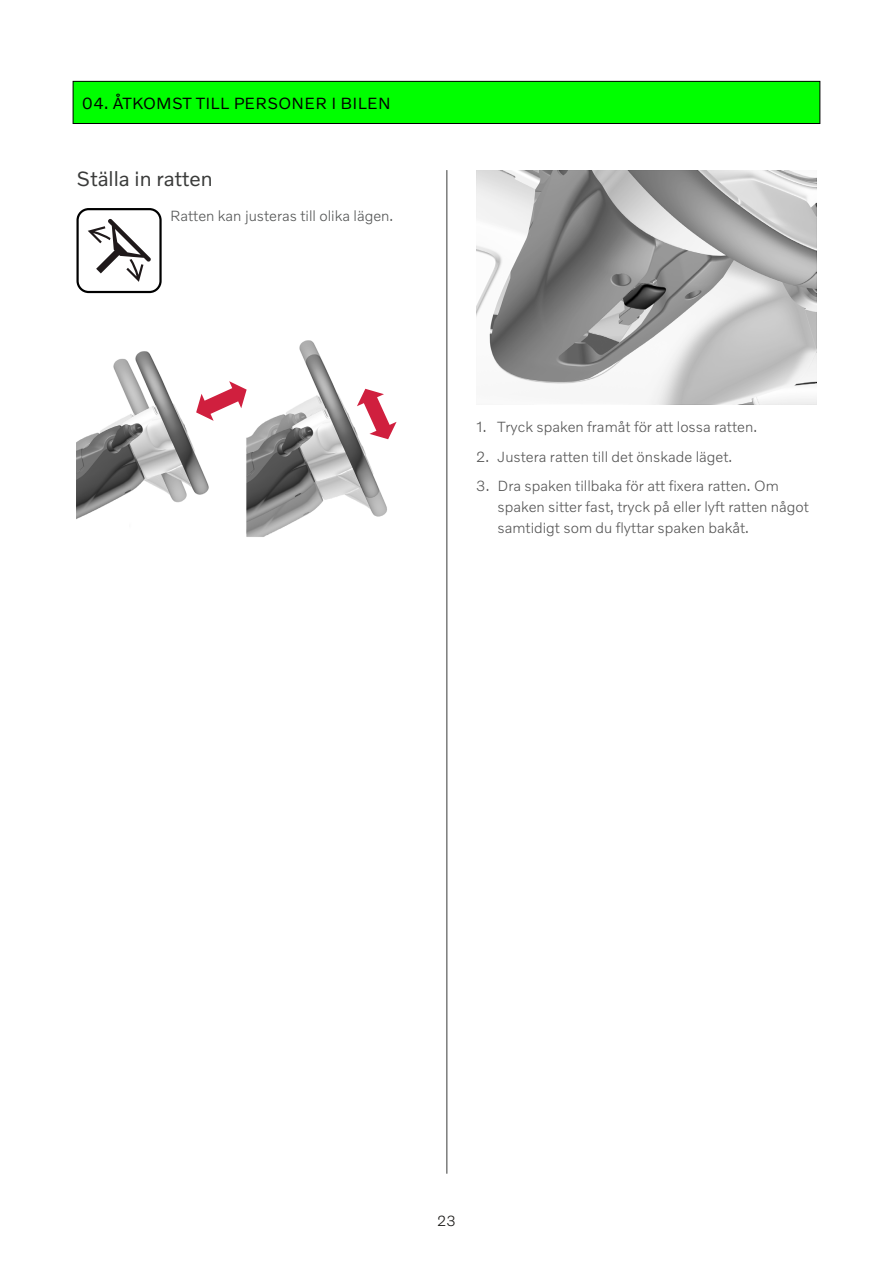
<style>
.page{position:relative;width:893px;height:1263px;background:#fff}
.page>*{position:absolute;margin:0;border:0;box-sizing:border-box;transform-origin:0 0}
.t1{font:21px "Volvo Novum";color:#3a3b3a}
.t2{font:16.5px "Volvo Novum";letter-spacing:.02em;color:#000}
.t3{font:300 15px/21px "Volvo Novum";color:#555}
.t4{font:300 15px "Volvo Novum";color:#545555}
.t5{font:300 15px "Volvo Novum";color:#181715}
</style>
<div class="page">
<div style="left:73px;top:81px;width:747px;height:42px;background:#0f0"></div>
<div style="left:73px;top:81px;width:747px;height:43px;border:1px solid #000"></div>
<svg style="left:88px;top:219px;width:63px;height:63px"></svg>
<div style="left:77px;top:208px;width:85px;height:85px;border:2px solid #000;border-radius:11px"></div>
<img style="left:77px;top:340px;width:310px;height:197px">
<svg style="left:351px;top:385px;width:46px;height:58px"></svg>
<svg style="left:193px;top:375px;width:57px;height:52px"></svg>
<svg style="left:476px;top:170px;width:340px;height:234px"></svg>
<hr style="left:446px;top:170px;width:1px;height:1004px;background:#3a3b3a">
<p class="t2" style="left:82px;top:93px;width:310px">04. ÅTKOMST TILL PERSONER I BILEN</p>
<h1 class="t1" style="left:77px;top:166px;width:138px">Ställa in ratten</h1>
<p class="t4" style="left:170px;top:206px;width:225px">Ratten kan justeras till olika lägen.</p>
<p class="t3" style="left:476px;top:416px;width:282px">1. Tryck spaken framåt för att lossa ratten.</p>
<p class="t3" style="left:476px;top:445px;width:257px">2. Justera ratten till det önskade läget.</p>
<p class="t3" style="left:497px;top:475px;width:313px;text-indent:-21px">3. Dra spaken tillbaka för att fixera ratten. Om spaken sitter fast, tryck på eller lyft ratten något samtidigt som du flyttar spaken bakåt.</p>
<p class="t5" style="left:437px;top:1211px;width:20px">23</p>
</div>
